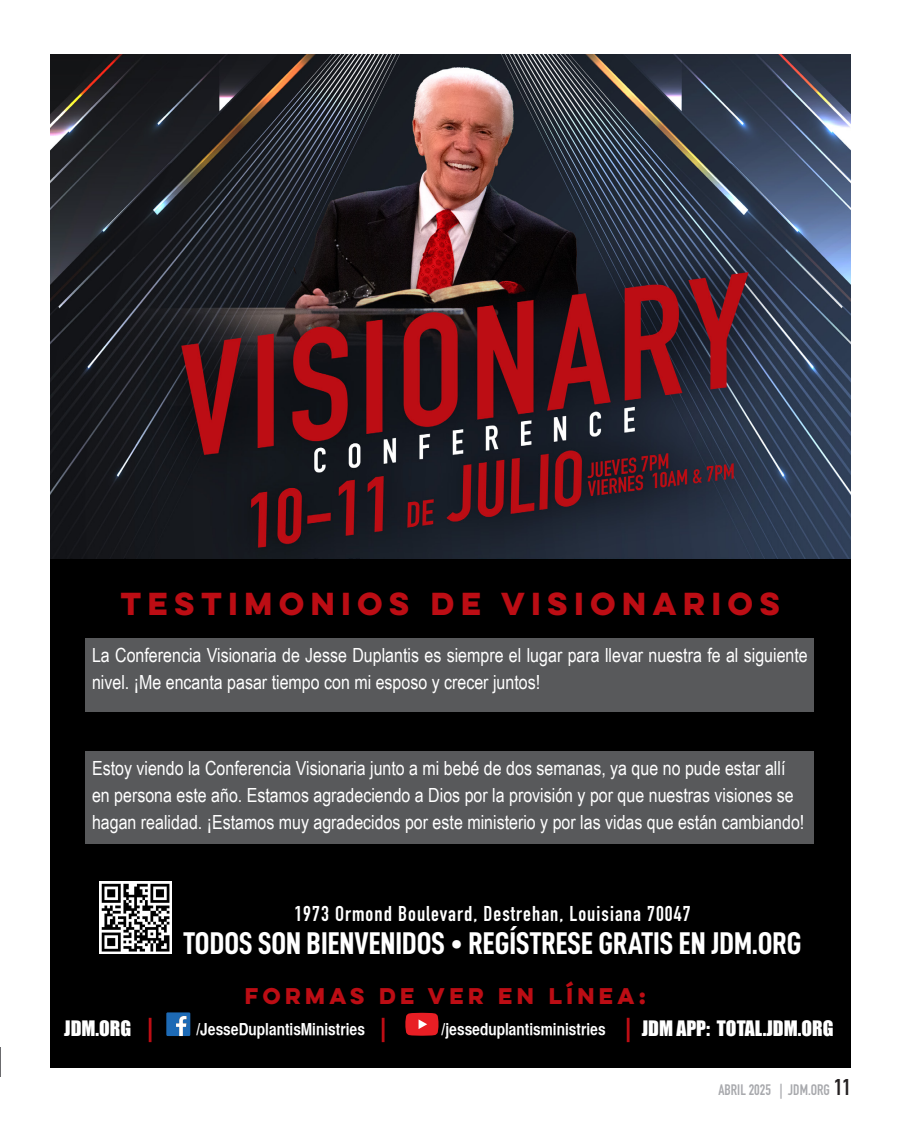
<style>
.page{position:relative;width:905px;height:1134px;background:#fff}
.page>*{position:absolute;margin:0;border:0;box-sizing:border-box;transform-origin:0 0}
.t1{font:31.5px "D DIN Condensed Bold";color:#fff}
.t2{font:700 28.5px "Lulo Clean W01 One";letter-spacing:.01em;color:#bc0d14}
.t3{font:700 21.15px "DIN Condensed";letter-spacing:.05em;color:#fff}
.t4{font:700 20.4px "Lulo Clean W01 One";letter-spacing:-.01em;color:#bc0d14}
.t5{font:19.5px/27px "Arial Narrow";color:#fff}
.t6{font:19.5px "Impact";color:#fff}
.t7{font:16.65px "Helvetica CY Bold";color:#fff}
.t8{font:700 15px "DIN Condensed";color:#a8a9ad}
.s1{font-size:22.5px;color:#231f20}
</style>
<div class="page">
<hr style="left:0;top:0;width:1px;height:1078px;background:#ba9430">
<svg style="left:0;top:1048px;width:1px;height:29px"></svg>
<div style="left:50px;top:336px;width:800px;height:732px;background:#000"></div>
<img style="left:50px;top:54px;width:800px;height:504px">
<img style="left:100px;top:881px;width:72px;height:72px">
<svg style="left:166px;top:1012px;width:24px;height:24px"></svg>
<svg style="left:405px;top:1013px;width:33px;height:23px"></svg>
<hr style="left:149px;top:1018px;width:2px;height:24px;background:#bc0d14">
<hr style="left:382px;top:1018px;width:2px;height:24px;background:#bc0d14">
<hr style="left:626px;top:1018px;width:3px;height:24px;background:#bc0d14">
<div style="left:86px;top:751px;width:728px;height:93px;background:#58595b"></div>
<div style="left:86px;top:638px;width:728px;height:73px;background:#58595b"></div>
<p class="t2" style="left:121px;top:583px;width:666px">TESTIMONIOS DE VISIONARIOS</p>
<p class="t5" style="left:92px;top:641px;width:717px">La Conferencia Visionaria de Jesse Duplantis es siempre el lugar para llevar nuestra fe al siguiente nivel. ¡Me encanta pasar tiempo con mi esposo y crecer juntos!</p>
<p class="t5" style="left:92px;top:754px;width:713px">Estoy viendo la Conferencia Visionaria junto a mi bebé de dos semanas, ya que no pude estar allí en persona este año. Estamos agradeciendo a Dios por la provisión y por que nuestras visiones se hagan realidad. ¡Estamos muy agradecidos por este ministerio y por las vidas que están cambiando!</p>
<p class="t3" style="left:294px;top:900px;width:398px">1973 Ormond Boulevard, Destrehan, Louisiana 70047</p>
<p class="t1" style="left:183px;top:926px;width:619px">TODOS SON BIENVENIDOS • REGÍSTRESE GRATIS EN JDM.ORG</p>
<p class="t4" style="left:245px;top:981px;width:407px">FORMAS DE VER EN LÍNEA:</p>
<p class="t6" style="left:64px;top:1013px;width:68px">JDM.ORG</p>
<p class="t7" style="left:196px;top:1019px;width:170px">/JesseDuplantisMinistries</p>
<p class="t7" style="left:441px;top:1019px;width:165px">/jesseduplantisministries</p>
<p class="t6" style="left:641px;top:1013px;width:193px">JDM APP: TOTAL.JDM.ORG</p>
<p class="t8" style="left:718px;top:1079px;width:134px">ABRIL 2025 | JDM.ORG <span class="s1">11</span></p>
</div>
